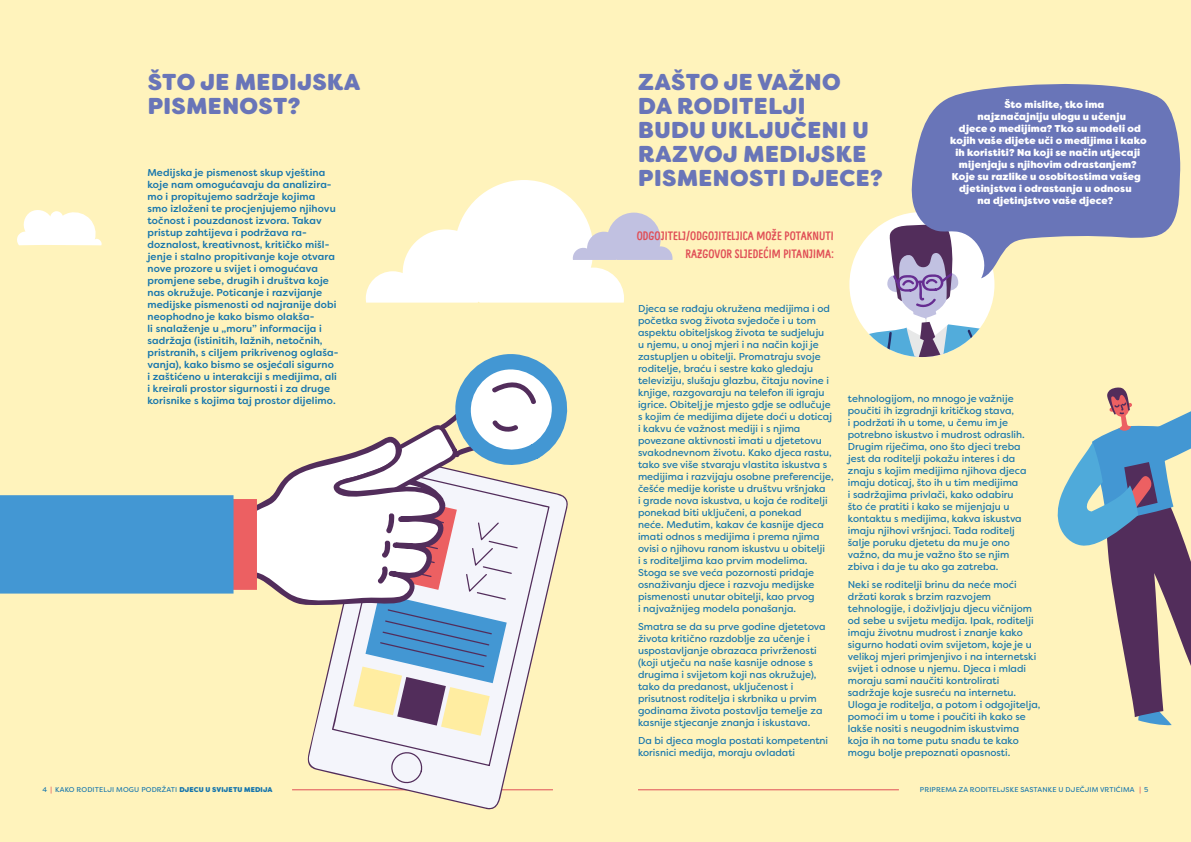
<style>
.page{position:relative;width:1191px;height:842px;background:#fff3bc}
.page>*{position:absolute;margin:0;border:0;box-sizing:border-box;transform-origin:0 0}
.t1{font:800 23px/24px "Filson Soft";letter-spacing:.02em;color:#6975b8}
.t2{font:700 condensed 12px/18px "Supernett";letter-spacing:.01em;color:#e04e56;text-align:right}
.t3{font:10px/12px "Filson Soft";color:#1776ad}
.t4{font:500 10px/12px "Filson Soft";letter-spacing:.01em;color:#1776ad}
.t5{font:800 10px "Filson Soft";letter-spacing:.01em;color:#fff}
.t6{font:7px "Filson Soft";letter-spacing:.02em;color:#1776ad}
.s1{color:#e04e56}
.s2{font-weight:800}
</style>
<div class="page">
<svg style="left:366px;top:180px;width:306px;height:123px"></svg>
<svg style="left:17px;top:210px;width:85px;height:35px"></svg>
<hr style="left:292px;top:789px;width:261px;height:1px;background:#e04e56">
<hr style="left:638px;top:789px;width:261px;height:1px;background:#e04e56">
<svg style="left:849px;top:224px;width:145px;height:133px"></svg>
<svg style="left:910px;top:84px;width:271px;height:194px;fill:#6975b8"></svg>
<svg style="left:304px;top:736px;width:249px;height:74px"></svg>
<svg style="left:332px;top:736px;width:217px;height:30px;fill:#f4f5fb"></svg>
<svg style="left:390px;top:751px;width:33px;height:34px"></svg>
<svg style="left:0;top:354px;width:568px;height:382px"></svg>
<svg style="left:1057px;top:387px;width:134px;height:339px"></svg>
<h1 class="t1" style="left:148px;top:70px;width:214px">ŠTO JE MEDIJSKA<br>PISMENOST?</h1>
<p class="t4" style="left:147px;top:166px;width:193px">Medijska je pismenost skup vještina koje nam omogućavaju da analizira&shy;mo i propitujemo sadržaje kojima<br>smo izloženi te procjenjujemo njihovu točnost i pouzdanost izvora. Takav pristup zahtijeva i podržava ra&shy;doznalost, kreativnost, kritičko mišl&shy;jenje i stalno propitivanje koje otvara nove prozore u svijet i omogućava promjene sebe, drugih i društva koje nas okružuje. Poticanje i razvijanje medijske pismenosti od najranije dobi neophodno je kako bismo olakša-<br>li snalaženje u „moru” informacija i sadržaja (istinitih, lažnih, netočnih, pristranih, s ciljem prikrivenog oglaša&shy;vanja), kako bismo se osjećali sigurno i zaštićeno u interakciji s medijima, ali i kreirali prostor sigurnosti i za druge korisnike s kojima taj prostor dijelimo.</p>
<h1 class="t1" style="left:638px;top:70px;width:246px">ZAŠTO JE VAŽNO<br>DA RODITELJI<br>BUDU UKLJUČENI U<br>RAZVOJ MEDIJSKE<br>PISMENOSTI DJECE?</h1>
<p class="t2" style="left:636px;top:226px;width:198px">ODGOJITELJ/ODGOJITELJICA MOŽE POTAKNUTI<br>RAZGOVOR SLJEDEĆIM PITANJIMA:</p>
<p class="t5" style="left:1004px;top:98px;width:101px">Što mislite, tko ima</p>
<p class="t5" style="left:977px;top:110px;width:150px">najznačajniju ulogu u učenju</p>
<p class="t5" style="left:958px;top:122px;width:183px">djece o medijima? Tko su modeli od</p>
<p class="t5" style="left:950px;top:134px;width:198px">kojih vaše dijete uči o medijima i kako</p>
<p class="t5" style="left:955px;top:146px;width:186px">ih koristiti? Na koji se način utjecaji</p>
<p class="t5" style="left:959px;top:158px;width:179px">mijenjaju s njihovim odrastanjem?</p>
<p class="t5" style="left:951px;top:170px;width:191px">Koje su razlike u osobitostima vašeg</p>
<p class="t5" style="left:959px;top:182px;width:174px">djetinjstva i odrastanja u odnosu</p>
<p class="t5" style="left:977px;top:194px;width:137px">na djetinjstvo vaše djece?</p>
<p class="t3" style="left:638px;top:303px;width:197px">Djeca se rađaju okružena medijima i od početka svog života svjedoče i u tom aspektu obiteljskog života te sudjeluju<br>u njemu, u onoj mjeri i na način koji je zastupljen u obitelji. Promatraju svoje roditelje, braću i sestre kako gledaju televiziju, slušaju glazbu, čitaju novine i knjige, razgovaraju na telefon ili igraju igrice. Obitelj je mjesto gdje se odlučuje s kojim će medijima dijete doći u doticaj i kakvu će važnost mediji i s njima povezane aktivnosti imati u djetetovu svakodnevnom životu. Kako djeca rastu, tako sve više stvaraju vlastita iskustva s medijima i razvijaju osobne preferencije, češće medije koriste u društvu vršnjaka<br>i grade nova iskustva, u koja će roditelji ponekad biti uključeni, a ponekad<br>neće. Međutim, kakav će kasnije djeca imati odnos s medijima i prema njima ovisi o njihovu ranom iskustvu u obitelji<br>i s roditeljima kao prvim modelima.<br>Stoga se sve veća pozornosti pridaje osnaživanju djece i razvoju medijske pismenosti unutar obitelji, kao prvog<br>i najvažnijeg modela ponašanja.</p>
<p class="t3" style="left:638px;top:621px;width:189px">Smatra se da su prve godine djetetova života kritično razdoblje za učenje i uspostavljanje obrazaca privrženosti (koji utječu na naše kasnije odnose s drugima i svijetom koji nas okružuje), tako da predanost, uključenost i prisutnost roditelja i skrbnika u prvim godinama života postavlja temelje za kasnije stjecanje znanja i iskustava.</p>
<p class="t3" style="left:638px;top:735px;width:192px">Da bi djeca mogla postati kompetentni korisnici medija, moraju ovladati</p>
<p class="t3" style="left:848px;top:393px;width:180px">tehnologijom, no mnogo je važnije poučiti ih izgradnji kritičkog stava,<br>i podržati ih u tome, u čemu im je potrebno iskustvo i mudrost odraslih.<br>Drugim riječima, ono što djeci treba jest da roditelji pokažu interes i da znaju s kojim medijima njihova djeca imaju doticaj, što ih u tim medijima<br>i sadržajima privlači, kako odabiru što će pratiti i kako se mijenjaju u kontaktu s medijima, kakva iskustva imaju njihovi vršnjaci. Tada roditelj šalje poruku djetetu da mu je ono važno, da mu je važno što se njim zbiva i da je tu ako ga zatreba.</p>
<p class="t3" style="left:848px;top:579px;width:194px">Neki se roditelji brinu da neće moći držati korak s brzim razvojem tehnologije, i doživljaju djecu vičnijom od sebe u svijetu medija. Ipak, roditelji imaju životnu mudrost i znanje kako sigurno hodati ovim svijetom, koje je u velikoj mjeri primjenjivo i na internetski svijet i odnose u njemu. Djeca i mladi moraju sami naučiti kontrolirati sadržaje koje susreću na internetu.<br>Uloga je roditelja, a potom i odgojitelja, pomoći im u tome i poučiti ih kako se lakše nositi s neugodnim iskustvima koja ih na tome putu snađu te kako mogu bolje prepoznati opasnosti.</p>
<p class="t6" style="left:43px;top:785px;width:231px">4 <span class="s1">|</span> KAKO RODITELJI MOGU PODRŽATI <span class="s2">DJECU U SVIJETU MEDIJA</span></p>
<p class="t6" style="left:920px;top:785px;width:230px">PRIPREMA ZA RODITELJSKE SASTANKE U DJEČJIM VRTIĆIMA <span class="s1">|</span> 5</p>
</div>
